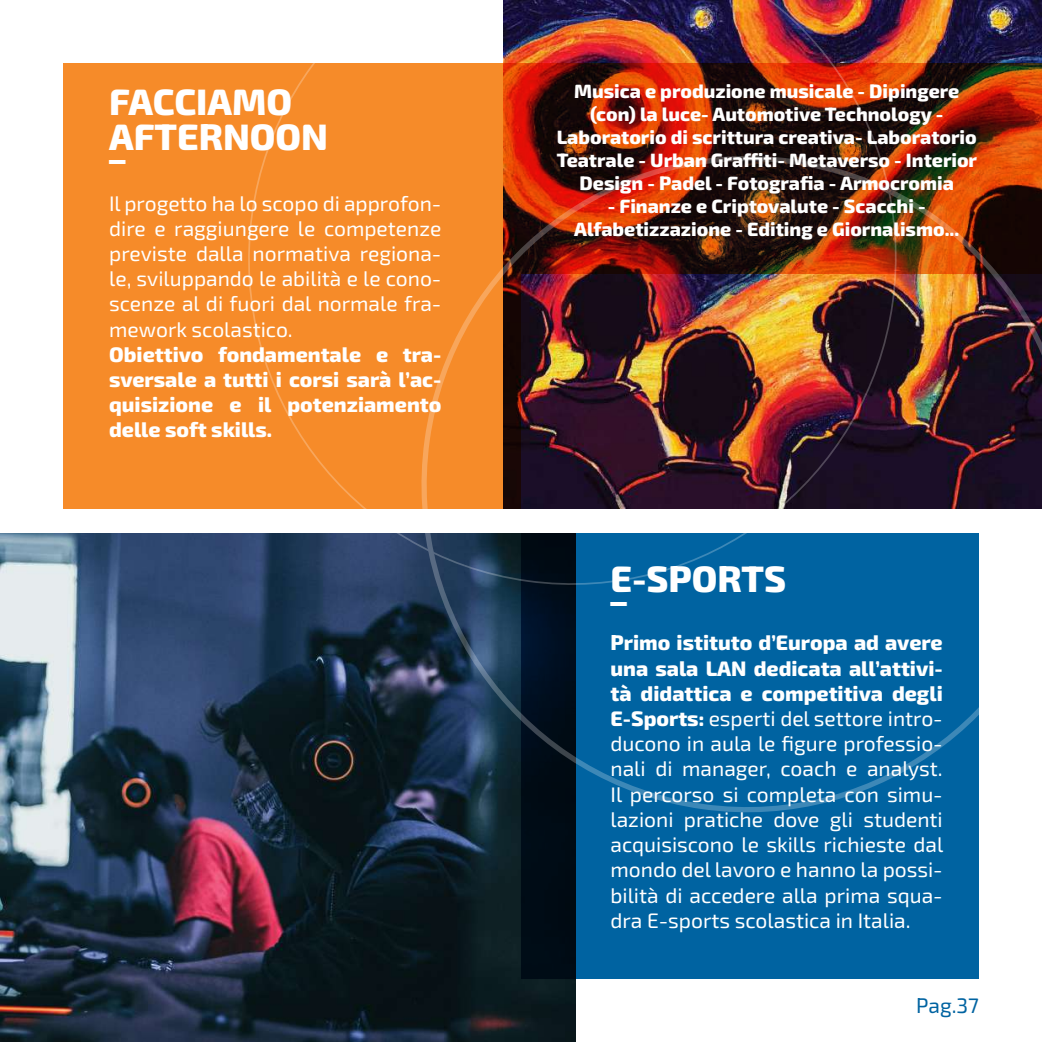
<style>
.page{position:relative;width:1042px;height:1042px;background:#fff}
.page>*{position:absolute;margin:0;border:0;box-sizing:border-box;transform-origin:0 0}
.t1{font:800 36.75px/35px "Exo 2";color:#fff}
.t2{font:21px/25.2px "Exo 2";color:#fff;text-align:justify}
.t3{font:800 21px/25.2px "Exo 2";color:#fff;text-align:justify}
.t4{font:21px "Exo 2";color:#0063a1}
.t5{font:800 19.25px/23.1px "Exo 2";color:#fff;text-align:center}
.s1{font-weight:800}
</style>
<div class="page">
<img style="left:917px;top:0;width:125px;height:63px">
<img style="left:0;top:533px;width:576px;height:509px">
<div style="left:63px;top:63px;width:458px;height:445px;background:#f68b29"></div>
<img style="left:917px;top:63px;width:125px;height:68px">
<div style="left:521px;top:533px;width:458px;height:446px;background:#0063a1"></div>
<img style="left:397px;top:131px;width:645px;height:683px">
<img style="left:246px;top:0;width:671px;height:607px">
<h1 class="t1" style="left:109px;top:82px;width:220px">FACCIAMO<br>AFTERNOON</h1>
<h1 class="t1" style="left:109px;top:127px;width:18px">_</h1>
<p class="t2" style="left:109px;top:190px;width:334px">Il progetto ha lo scopo di approfon&shy;dire e raggiungere le competenze previste dalla normativa regiona&shy;le, sviluppando le abilità e le cono&shy;scenze al di fuori dal normale fra&shy;mework scolastico.</p>
<p class="t3" style="left:109px;top:340px;width:334px">Obiettivo fondamentale e tra&shy;sversale a tutti i corsi sarà l’ac&shy;quisizione e il potenziamento delle soft skills.</p>
<p class="t5" style="left:557px;top:78px;width:422px">Musica e produzione musicale - Dipingere (con) la luce- Automotive Technology - Laboratorio di scrittura creativa- Laboratorio Teatrale - Urban Graffiti- Metaverso - Interior Design - Padel - Fotografia - Armocromia</p>
<p class="t5" style="left:574px;top:194px;width:386px">- Finanze e Criptovalute - Scacchi -<br>Alfabetizzazione - Editing e Giornalismo...</p>
<h1 class="t1" style="left:610px;top:559px;width:177px">E-SPORTS</h1>
<h1 class="t1" style="left:610px;top:569px;width:18px">_</h1>
<p class="t2" style="left:610px;top:630px;width:334px"><span class="s1">Primo istituto d’Europa ad avere una sala LAN dedicata all’attivi&shy;tà didattica e competitiva degli E-Sports:</span> esperti del settore intro&shy;ducono in aula le figure professio&shy;nali di manager, coach e analyst.<br>Il percorso si completa con simu&shy;lazioni pratiche dove gli studenti acquisiscono le skills richieste dal mondo del lavoro e hanno la possi&shy;bilità di accedere alla prima squa&shy;dra E-sports scolastica in Italia.</p>
<p class="t4" style="left:916px;top:991px;width:64px">Pag.37</p>
</div>
